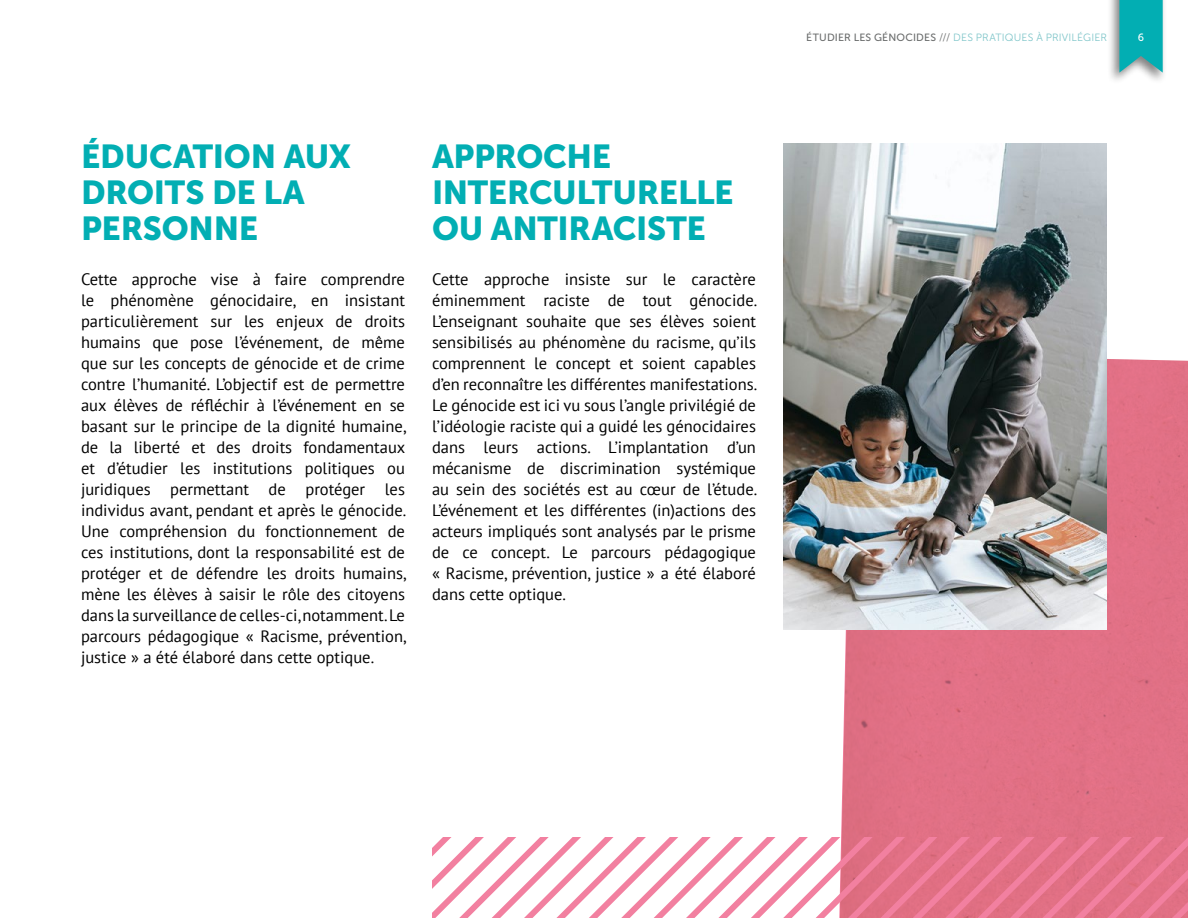
<style>
.page{position:relative;width:1188px;height:918px;background:#fff}
.page>*{position:absolute;margin:0;border:0;box-sizing:border-box;transform-origin:0 0}
.t1{font:33px/36px "Museo Sans 900";letter-spacing:-.01em;color:#02aeb3}
.t2{font:16.5px/21px "PT Sans";color:#000;text-align:justify}
.t3{font:10.5px "Museo Sans 300";letter-spacing:.02em;color:#7ec5c9}
.t4{font:10.5px "Museo Sans 500";color:#fff}
.s1{font-family:"Museo Sans 500";color:#6b6d6d}
.s2{color:#6b6d6d}
</style>
<div class="page">
<div style="left:1107px;top:0;width:61px;height:85px;background:#000;opacity:.49"></div>
<svg style="left:1119px;top:0;width:44px;height:73px;background:#1bb0b4"></svg>
<div style="left:841px;top:359px;width:347px;height:478px;background:#e17085"></div>
<img style="left:783px;top:144px;width:324px;height:486px">
<svg style="left:432px;top:837px;width:756px;height:81px"></svg>
<h1 class="t1" style="left:81px;top:139px;width:272px">ÉDUCATION AUX<br>DROITS DE LA<br>PERSONNE</h1>
<p class="t2" style="left:81px;top:268px;width:327px">Cette approche vise à faire comprendre le phénomène génocidaire, en insistant particulièrement sur les enjeux de droits humains que pose l’événement, de même que sur les concepts de génocide et de crime contre l’humanité. L’objectif est de permettre aux élèves de réfléchir à l’événement en se basant sur le principe de la dignité humaine, de la liberté et des droits fondamentaux et d’étudier les institutions politiques ou juridiques permettant de protéger les individus avant, pendant et après le génocide.<br>Une compréhension du fonctionnement de ces institutions, dont la responsabilité est de protéger et de défendre les droits humains, mène les élèves à saisir le rôle des citoyens dans la surveillance de celles-ci, notamment. Le parcours pédagogique « Racisme, prévention, justice » a été élaboré dans cette optique.</p>
<h1 class="t1" style="left:432px;top:139px;width:303px">APPROCHE<br>INTERCULTURELLE<br>OU ANTIRACISTE</h1>
<p class="t2" style="left:432px;top:268px;width:327px">Cette approche insiste sur le caractère éminemment raciste de tout génocide.<br>L’enseignant souhaite que ses élèves soient sensibilisés au phénomène du racisme, qu’ils comprennent le concept et soient capables d’en reconnaître les différentes manifestations.<br>Le génocide est ici vu sous l’angle privilégié de l’idéologie raciste qui a guidé les génocidaires dans leurs actions. L’implantation d’un mécanisme de discrimination systémique au sein des sociétés est au cœur de l’étude.<br>L’événement et les différentes (in)actions des acteurs impliqués sont analysés par le prisme de ce concept. Le parcours pédagogique « Racisme, prévention, justice » a été élaboré dans cette optique.</p>
<p class="t3" style="left:806px;top:32px;width:302px"><span class="s1">ÉTUDIER LES GÉNOCIDES</span> <span class="s2">///</span> DES PRATIQUES À PRIVILÉGIER</p>
<p class="t4" style="left:1138px;top:31px;width:8px">6</p>
</div>
